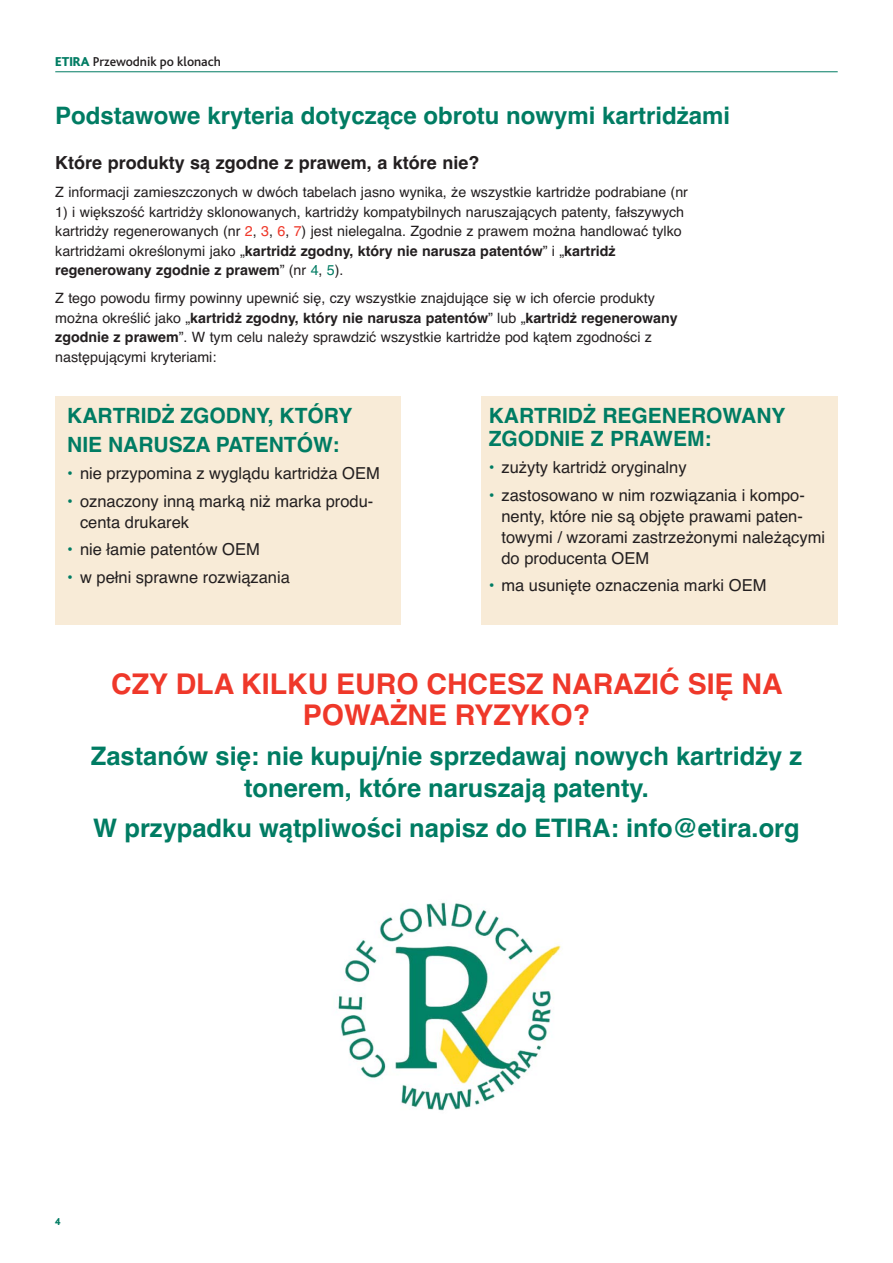
<style>
.page{position:relative;width:893px;height:1263px;background:#fff}
.page>*{position:absolute;margin:0;border:0;box-sizing:border-box;transform-origin:0 0}
.t1{font:700 28.5px/31.5px "Helvetica";color:#ef382a;text-align:center}
.t2{font:700 25.5px/31.5px "Helvetica";color:#007c63;text-align:center}
.t3{font:700 24px "Helvetica";color:#007c63}
.t4{font:700 21px/28.5px "Helvetica";color:#007c63}
.t5{font:700 18px "Helvetica";color:#231f20}
.t6{font:16.5px/21px "Helvetica";color:#231f20}
.t7{font:14.25px/19.5px "Helvetica";color:#231f20}
.t8{font:500 13.5px "Bliss";color:#231f20}
.t9{font:800 10.5px "Bliss";color:#007c63;scale:.9 1}
.s1{font-weight:800;color:#007c63}
.s2{color:#ef382a}
.s3{font-weight:700}
.s4{color:#007c63}
</style>
<div class="page">
<div style="left:55px;top:396px;width:346px;height:229px;background:#f8ebd7"></div>
<div style="left:481px;top:396px;width:357px;height:229px;background:#f8ebd7"></div>
<hr style="left:55px;top:72px;width:783px;height:1px;background:#007c63">
<img style="left:338px;top:902px;width:223px;height:209px">
<p class="t8" style="left:55px;top:56px;width:167px"><span class="s1">ETIRA</span> Przewodnik po klonach</p>
<h3 class="t3" style="left:55px;top:107px;width:676px">Podstawowe kryteria dotyczące obrotu nowymi kartridżami</h3>
<p class="t5" style="left:55px;top:156px;width:426px">Które produkty są zgodne z prawem, a które nie?</p>
<p class="t7" style="left:55px;top:184px;width:634px">Z informacji zamieszczonych w dwóch tabelach jasno wynika, że wszystkie kartridże podrabiane (nr</p>
<p class="t7" style="left:55px;top:203px;width:630px">1) i większość kartridży sklonowanych, kartridży kompatybilnych naruszających patenty, fałszywych kartridży regenerowanych (nr <span class="s2">2</span>, <span class="s2">3</span>, <span class="s2">6</span>, <span class="s2">7</span>) jest nielegalna. Zgodnie z prawem można handlować tylko kartridżami określonymi jako „<span class="s3">kartridż zgodny, który nie narusza patentów</span>” i „<span class="s3">kartridż regenerowany zgodnie z prawem</span>” (nr <span class="s4">4</span>, <span class="s4">5</span>).</p>
<p class="t7" style="left:55px;top:290px;width:624px">Z tego powodu firmy powinny upewnić się, czy wszystkie znajdujące się w ich ofercie produkty można określić jako „<span class="s3">kartridż zgodny, który nie narusza patentów</span>” lub „<span class="s3">kartridż regenerowany zgodnie z prawem</span>”. W tym celu należy sprawdzić wszystkie kartridże pod kątem zgodności z następującymi kryteriami:</p>
<h3 class="t4" style="left:67px;top:404px;width:287px">KARTRIDŻ ZGODNY, KTÓRY<br>NIE NARUSZA PATENTÓW:</h3>
<p class="t6" style="left:67px;top:465px;width:314px"><span class="s4">•</span> nie przypomina z wyglądu kartridża OEM</p>
<p class="t6" style="left:80px;top:492px;width:295px;text-indent:-13px"><span class="s4">•</span> oznaczony inną marką niż marka produ&shy;centa drukarek</p>
<p class="t6" style="left:67px;top:540px;width:194px"><span class="s4">•</span> nie łamie patentów OEM</p>
<p class="t6" style="left:67px;top:568px;width:224px"><span class="s4">•</span> w pełni sprawne rozwiązania</p>
<h3 class="t4" style="left:489px;top:407px;width:298px;line-height:22.5px">KARTRIDŻ REGENEROWANY<br>ZGODNIE Z PRAWEM:</h3>
<p class="t6" style="left:489px;top:459px;width:199px"><span class="s4">•</span> zużyty kartridż oryginalny</p>
<p class="t6" style="left:501px;top:486px;width:325px;text-indent:-13px"><span class="s4">•</span> zastosowano w nim rozwiązania i kompo&shy;nenty, które nie są objęte prawami paten&shy;towymi / wzorami zastrzeżonymi należącymi do producenta OEM</p>
<p class="t6" style="left:489px;top:576px;width:279px"><span class="s4">•</span> ma usunięte oznaczenia marki OEM</p>
<h1 class="t1" style="left:111px;top:671px;width:673px">CZY DLA KILKU EURO CHCESZ NARAZIĆ SIĘ NA<br>POWAŻNE RYZYKO?</h1>
<h2 class="t2" style="left:91px;top:743px;width:713px">Zastanów się: nie kupuj/nie sprzedawaj nowych kartridży z tonerem, które naruszają patenty.</h2>
<h2 class="t2" style="left:93px;top:815px;width:708px">W przypadku wątpliwości napisz do ETIRA: info@etira.org</h2>
<p class="t9" style="left:55px;top:1217px;width:7px">4</p>
</div>
